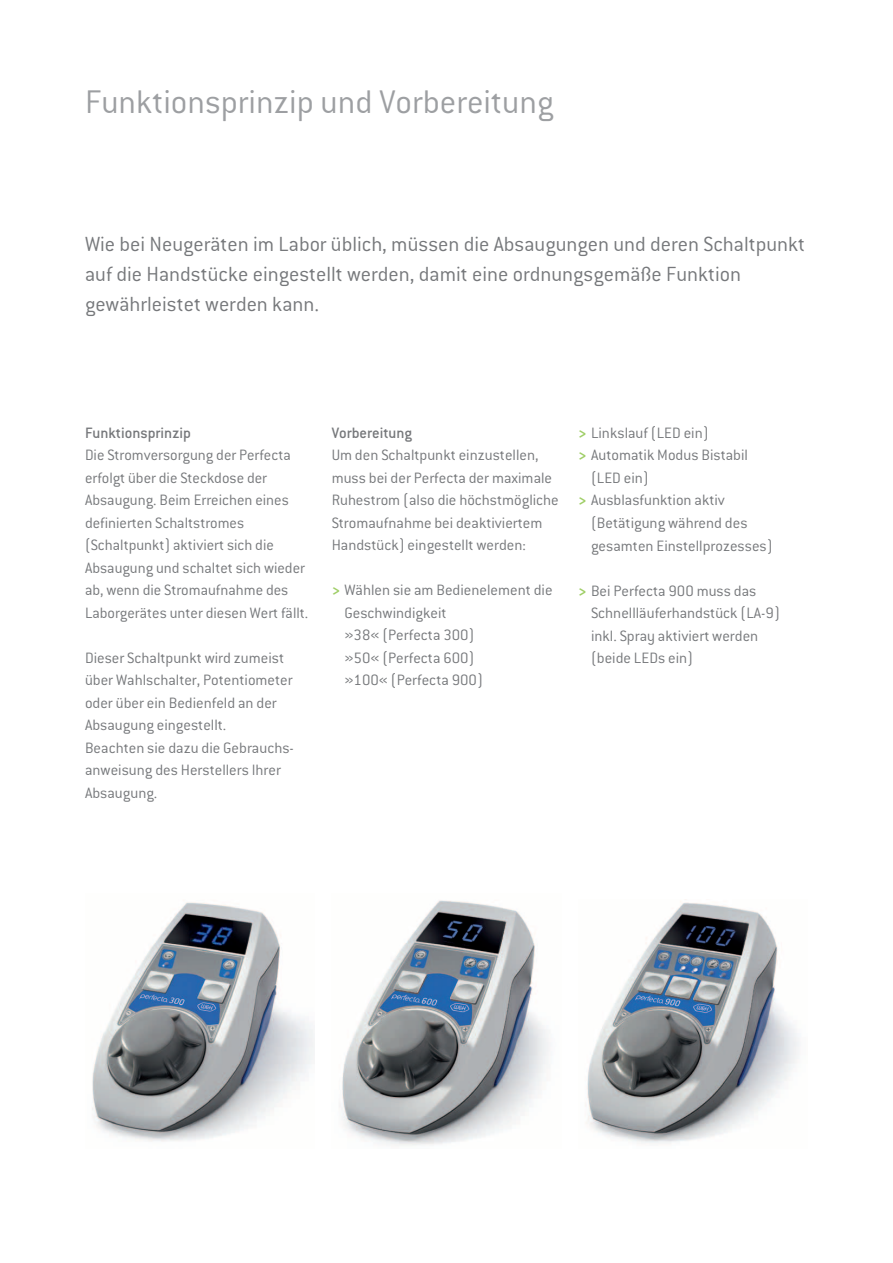
<style>
.page{position:relative;width:893px;height:1263px;background:#fff}
.page>*{position:absolute;margin:0;border:0;box-sizing:border-box;transform-origin:0 0}
.t1{font:300 36px "Conduit ITC";color:#9d9fa2}
.t2{font:300 22.5px/30px "Conduit ITC";color:#76787b}
.t3{font:300 16.5px/22.5px "Conduit ITC";color:#76787b}
.t4{font:500 16.5px "Conduit ITC";color:#76787b}
.s1{font-weight:700;color:#9fce66}
</style>
<div class="page">
<img style="left:92px;top:902px;width:223px;height:240px">
<img style="left:339px;top:900px;width:210px;height:246px">
<img style="left:585px;top:899px;width:215px;height:244px">
<h1 class="t1" style="left:85px;top:82px;width:470px">Funktionsprinzip und Vorbereitung</h1>
<h2 class="t2" style="left:85px;top:229px;width:722px">Wie bei Neugeräten im Labor üblich, müssen die Absaugungen und deren Schaltpunkt auf die Handstücke eingestellt werden, damit eine ordnungsgemäße Funktion gewährleistet werden kann.</h2>
<p class="t4" style="left:85px;top:423px;width:107px">Funktionsprinzip</p>
<p class="t3" style="left:85px;top:444px;width:225px">Die Stromversorgung der Perfecta erfolgt über die Steckdose der Absaugung. Beim Erreichen eines definierten Schaltstromes (Schaltpunkt) aktiviert sich die Absaugung und schaltet sich wieder ab, wenn die Stromaufnahme des Laborgerätes unter diesen Wert fällt.</p>
<p class="t3" style="left:85px;top:646px;width:210px">Dieser Schaltpunkt wird zumeist über Wahlschalter, Potentiometer oder über ein Bedienfeld an der<br>Absaugung eingestellt.<br>Beachten sie dazu die Gebrauchs&shy;anweisung des Herstellers Ihrer<br>Absaugung.</p>
<p class="t4" style="left:332px;top:423px;width:82px">Vorbereitung</p>
<p class="t3" style="left:332px;top:444px;width:229px">Um den Schaltpunkt einzustellen, muss bei der Perfecta der maximale Ruhestrom (also die höchstmögliche Stromaufnahme bei deaktiviertem Handstück) eingestellt werden:</p>
<p class="t3" style="left:344px;top:579px;width:210px;text-indent:-13px"><span class="s1">&gt;</span> Wählen sie am Bedienelement die<br>Geschwindigkeit<br>»38« (Perfecta 300)<br>»50« (Perfecta 600)<br>»100« (Perfecta 900)</p>
<p class="t3" style="left:578px;top:422px;width:132px"><span class="s1">&gt;</span> Linkslauf (LED ein)</p>
<p class="t3" style="left:578px;top:444px;width:171px"><span class="s1">&gt;</span> Automatik Modus Bistabil</p>
<p class="t3" style="left:591px;top:467px;width:59px">(LED ein)</p>
<p class="t3" style="left:578px;top:489px;width:148px"><span class="s1">&gt;</span> Ausblasfunktion aktiv</p>
<p class="t3" style="left:591px;top:512px;width:158px">(Betätigung während des</p>
<p class="t3" style="left:591px;top:534px;width:183px">gesamten Einstellprozesses)</p>
<p class="t3" style="left:591px;top:579px;width:190px;text-indent:-13px"><span class="s1">&gt;</span> Bei Perfecta 900 muss das<br>Schnellläuferhandstück (LA-9) inkl. Spray aktiviert werden (beide LEDs ein)</p>
</div>
